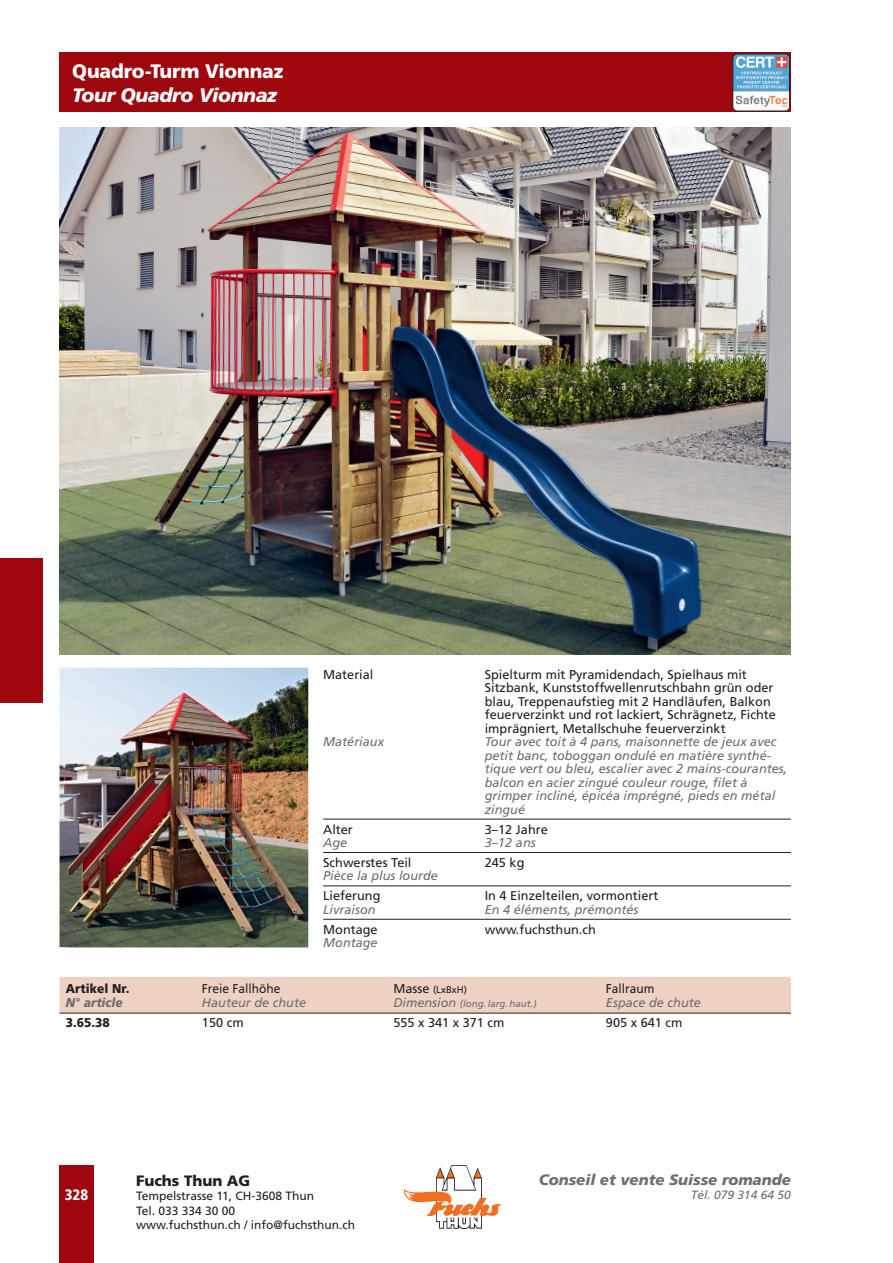
<style>
.page{position:relative;width:893px;height:1263px;background:#fff}
.page>*{position:absolute;margin:0;border:0;box-sizing:border-box;transform-origin:0 0}
.t1{font:900 19.5px "Frutiger";letter-spacing:-.01em;color:#fff}
.t2{font:italic 900 19.5px "Frutiger";letter-spacing:-.02em;color:#fff}
.t3{font:italic 900 15px "Frutiger";color:#6c6d70}
.t4{font:900 15px "Frutiger";color:#231f20}
.t5{font:900 condensed 15px "Frutiger";color:#fff}
.t6{font:12.75px/13.5px "Frutiger";color:#231f20}
.t7{font:italic 12.75px/13.5px "Frutiger";color:#6c6d70}
.t8{font:12.75px "Frutiger";color:#231f20;scale:.94 1}
.t9{font:900 12.75px "Frutiger";color:#231f20;scale:.94 1}
.t10{font:italic 900 12.75px "Frutiger";color:#6c6d70;scale:.94 1}
.t11{font:12px/14.4px "Frutiger";color:#231f20}
.t12{font:italic 12px "Frutiger";color:#6c6d70}
.t13{font:italic 9.75px/13.5px "Frutiger";color:#6c6d70}
.s1{font-style:normal;font-size:12.75px;color:#231f20}
.s2{font-style:normal;color:#231f20}
.s3{font-size:12.75px}
</style>
<div class="page">
<div style="left:60px;top:1165px;width:34px;height:98px;background:#9d070d"></div>
<img style="left:436px;top:1165px;width:46px;height:64px">
<img style="left:404px;top:1188px;width:97px;height:27px">
<div style="left:60px;top:53px;width:731px;height:59px;background:#9d070d"></div>
<div style="left:0;top:558px;width:43px;height:145px;background:#9d070d"></div>
<img style="left:60px;top:127px;width:731px;height:528px">
<hr style="left:323px;top:819px;width:468px;height:1px;background:#231f20">
<hr style="left:323px;top:852px;width:468px;height:1px;background:#231f20">
<hr style="left:323px;top:886px;width:468px;height:1px;background:#231f20">
<hr style="left:323px;top:919px;width:468px;height:1px;background:#231f20">
<img style="left:60px;top:668px;width:248px;height:279px">
<div style="left:60px;top:977px;width:731px;height:36px;background:#efd1c4"></div>
<hr style="left:387px;top:1013px;width:213px;height:1px;background:#231f20">
<hr style="left:60px;top:1013px;width:136px;height:1px;background:#231f20">
<hr style="left:196px;top:1013px;width:191px;height:1px;background:#231f20">
<hr style="left:600px;top:1013px;width:191px;height:1px;background:#231f20">
<img style="left:733px;top:54px;width:56px;height:57px">
<div style="left:733px;top:54px;width:57px;height:57px;border:1px solid #231f20;border-radius:4px"></div>
<h1 class="t1" style="left:72px;top:60px;width:213px">Quadro-Turm Vionnaz</h1>
<h1 class="t2" style="left:72px;top:83px;width:206px">Tour Quadro Vionnaz</h1>
<p class="t9" style="left:66px;top:981px;width:69px">Artikel Nr.</p>
<p class="t10" style="left:66px;top:995px;width:62px">N° article</p>
<p class="t8" style="left:202px;top:981px;width:85px">Freie Fallhöhe</p>
<p class="t7" style="left:202px;top:995px;width:106px">Hauteur de chute</p>
<p class="t6" style="left:323px;top:667px;width:52px">Material</p>
<p class="t6" style="left:485px;top:667px;width:293px">Spielturm mit Pyramidendach, Spielhaus mit Sitzbank, Kunststoffwellenrutschbahn grün oder blau, Treppenaufstieg mit 2 Handläufen, Balkon feuerverzinkt und rot lackiert, Schrägnetz, Fichte imprägniert, Metallschuhe feuerverzinkt</p>
<p class="t7" style="left:323px;top:735px;width:62px">Matériaux</p>
<p class="t7" style="left:485px;top:735px;width:304px">Tour avec toit à 4 pans, maisonnette de jeux avec petit banc, toboggan ondulé en matière synthé&shy;tique vert ou bleu, escalier avec 2 mains-courantes, balcon en acier zingué couleur rouge, filet à grimper incliné, épicéa imprégné, pieds en métal zingué</p>
<p class="t6" style="left:323px;top:822px;width:31px">Alter</p>
<p class="t6" style="left:485px;top:822px;width:65px">3–12 Jahre</p>
<p class="t7" style="left:323px;top:836px;width:26px">Age</p>
<p class="t7" style="left:485px;top:836px;width:53px">3–12 ans</p>
<p class="t6" style="left:323px;top:856px;width:90px">Schwerstes Teil</p>
<p class="t6" style="left:485px;top:856px;width:41px">245 kg</p>
<p class="t7" style="left:323px;top:869px;width:116px">Pièce la plus lourde</p>
<p class="t6" style="left:323px;top:889px;width:59px">Lieferung</p>
<p class="t6" style="left:485px;top:889px;width:175px">In 4 Einzelteilen, vormontiert</p>
<p class="t7" style="left:323px;top:902px;width:54px">Livraison</p>
<p class="t7" style="left:485px;top:902px;width:155px">En 4 éléments, prémontés</p>
<p class="t6" style="left:323px;top:922px;width:56px">Montage</p>
<p class="t6" style="left:485px;top:922px;width:113px">www.fuchsthun.ch</p>
<p class="t7" style="left:323px;top:936px;width:56px">Montage</p>
<p class="t13" style="left:393px;top:983px;width:145px"><span class="s1">Masse</span> <span class="s2">(LxBxH)<br></span><span class="s3">Dimension</span> (long.larg.haut.)</p>
<p class="t8" style="left:606px;top:981px;width:53px">Fallraum</p>
<p class="t7" style="left:606px;top:995px;width:96px">Espace de chute</p>
<p class="t9" style="left:66px;top:1015px;width:48px">3.65.38</p>
<p class="t6" style="left:202px;top:1016px;width:43px">150 cm</p>
<p class="t6" style="left:393px;top:1016px;width:113px">555 x 341 x 371 cm</p>
<p class="t6" style="left:606px;top:1016px;width:78px">905 x 641 cm</p>
<p class="t5" style="left:65px;top:1186px;width:25px">328</p>
<p class="t4" style="left:136px;top:1171px;width:116px">Fuchs Thun AG</p>
<p class="t11" style="left:136px;top:1189px;width:220px">Tempelstrasse 11, CH-3608 Thun<br>Tel. 033 334 30 00<br>www.fuchsthun.ch / info@fuchsthun.ch</p>
<p class="t3" style="left:539px;top:1170px;width:254px">Conseil et vente Suisse romande</p>
<p class="t12" style="left:691px;top:1188px;width:102px">Tél. 079 314 64 50</p>
</div>
